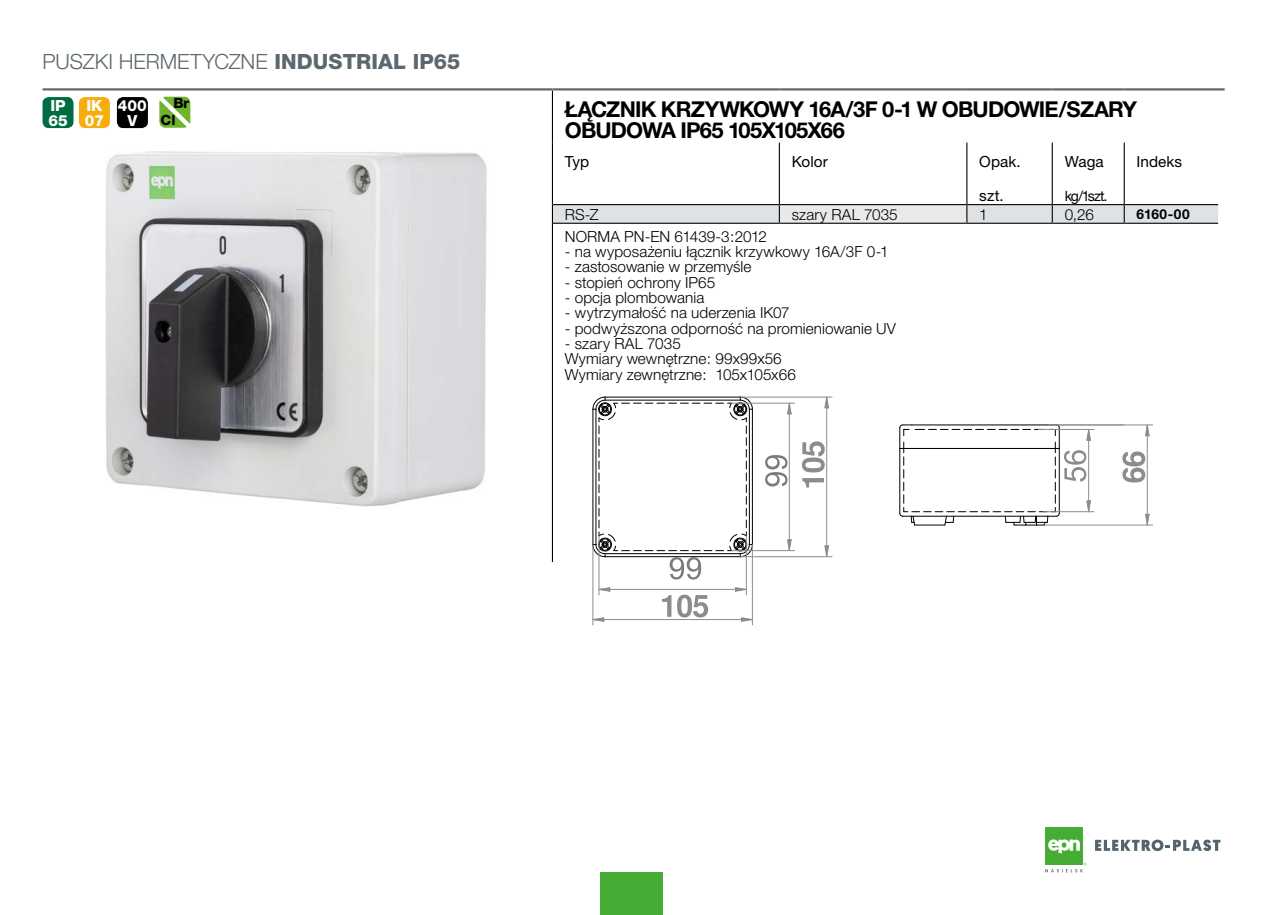
<style>
.page{position:relative;width:1263px;height:915px;background:#fff}
.page>*{position:absolute;margin:0;border:0;box-sizing:border-box;transform-origin:0 0}
.Normalny{font:700 21.9px/21.9px "Helvetica Neue CE";letter-spacing:-.04em;color:#000}
.t1{font:300 21px "Helvetica Neue CE";letter-spacing:-.005em;color:#5d686e}
.Normalny-2{font:300 15.3px "Helvetica Neue CE";letter-spacing:.005em;color:#000}
.t2{font:15.3px "Helvetica Neue CE";letter-spacing:.005em;color:#000}
.Normalny-3{font:800 15.3px "Helvetica Neue CE";color:#fff}
.t3{font:14.25px "Helvetica Neue CE";letter-spacing:-.08em;color:#000}
.Normalny-4{font:800 14.25px "Helvetica Neue CE";color:#000}
.Normalny-5{font:700 13.65px "Helvetica Neue CE";letter-spacing:.015em;color:#000}
.s1{font-weight:800}
</style>
<div class="page">
<div style="left:600px;top:872px;width:63px;height:42px;background:#45ac34"></div>
<div style="left:1045px;top:827px;width:38px;height:38px;background:#45ac34"></div>
<svg style="left:1048px;top:839px;width:32px;height:14px"></svg>
<svg style="left:1095px;top:839px;width:125px;height:11px"></svg>
<svg style="left:1045px;top:862px;width:41px;height:10px"></svg>
<hr style="left:552px;top:90px;width:1px;height:52px;background:#000">
<svg style="left:552px;top:142px;width:666px;height:81px"></svg>
<hr style="left:552px;top:223px;width:1px;height:339px;background:#000">
<hr style="left:779px;top:142px;width:1px;height:62px;background:#000">
<hr style="left:1124px;top:142px;width:1px;height:62px;background:#000">
<hr style="left:1053px;top:204px;width:71px;height:1px;background:#000">
<hr style="left:1124px;top:204px;width:94px;height:1px;background:#000">
<hr style="left:967px;top:223px;width:85px;height:1px;background:#000">
<hr style="left:1052px;top:223px;width:72px;height:1px;background:#000">
<hr style="left:1124px;top:223px;width:94px;height:1px;background:#000">
<hr style="left:966px;top:142px;width:1px;height:62px;background:#000">
<hr style="left:1052px;top:142px;width:1px;height:62px;background:#000">
<hr style="left:966px;top:204px;width:87px;height:1px;background:#000">
<hr style="left:553px;top:204px;width:226px;height:1px;background:#000">
<hr style="left:553px;top:223px;width:226px;height:1px;background:#000">
<hr style="left:779px;top:204px;width:187px;height:1px;background:#000">
<hr style="left:779px;top:223px;width:188px;height:1px;background:#000">
<hr style="left:43px;top:88px;width:509px;height:2px;background:#5d686e">
<hr style="left:552px;top:88px;width:227px;height:2px;background:#5d686e">
<hr style="left:779px;top:88px;width:188px;height:2px;background:#5d686e">
<hr style="left:967px;top:88px;width:85px;height:2px;background:#5d686e">
<hr style="left:1052px;top:88px;width:72px;height:2px;background:#5d686e">
<hr style="left:1124px;top:88px;width:101px;height:2px;background:#5d686e">
<img style="left:105px;top:151px;width:382px;height:356px">
<svg style="left:592px;top:617px;width:12px;height:4px"></svg>
<svg style="left:741px;top:617px;width:11px;height:4px"></svg>
<hr style="left:593px;top:544px;width:1px;height:80px;background:#8c8c8b">
<hr style="left:752px;top:544px;width:1px;height:80px;background:#8c8c8b">
<hr style="left:593px;top:619px;width:159px;height:1px;background:#8c8c8b">
<svg style="left:662px;top:595px;width:9px;height:21px"></svg>
<svg style="left:677px;top:594px;width:31px;height:23px"></svg>
<svg style="left:824px;top:397px;width:5px;height:11px"></svg>
<svg style="left:824px;top:545px;width:5px;height:13px"></svg>
<hr style="left:740px;top:396px;width:92px;height:1px;background:#8c8c8b">
<hr style="left:740px;top:556px;width:92px;height:1px;background:#8c8c8b">
<hr style="left:826px;top:397px;width:1px;height:159px;background:#8c8c8b">
<svg style="left:802px;top:478px;width:22px;height:9px"></svg>
<svg style="left:802px;top:441px;width:23px;height:31px"></svg>
<svg style="left:787px;top:402px;width:4px;height:12px"></svg>
<svg style="left:787px;top:539px;width:4px;height:13px"></svg>
<hr style="left:731px;top:403px;width:64px;height:1px;background:#8c8c8b">
<hr style="left:731px;top:550px;width:64px;height:1px;background:#8c8c8b">
<hr style="left:789px;top:403px;width:1px;height:147px;background:#8c8c8b">
<svg style="left:598px;top:587px;width:12px;height:4px"></svg>
<svg style="left:735px;top:587px;width:11px;height:4px"></svg>
<hr style="left:599px;top:535px;width:1px;height:59px;background:#8c8c8b">
<hr style="left:746px;top:535px;width:1px;height:59px;background:#8c8c8b">
<hr style="left:599px;top:589px;width:147px;height:1px;background:#8c8c8b">
<hr style="left:1038px;top:429px;width:56px;height:1px;background:#8c8c8b">
<hr style="left:1043px;top:511px;width:51px;height:1px;background:#8c8c8b">
<svg style="left:899px;top:424px;width:192px;height:101px"></svg>
<svg style="left:1145px;top:425px;width:4px;height:11px"></svg>
<svg style="left:1145px;top:513px;width:4px;height:13px"></svg>
<hr style="left:1047px;top:424px;width:106px;height:1px;background:#8c8c8b">
<hr style="left:1044px;top:524px;width:109px;height:1px;background:#8c8c8b">
<hr style="left:1147px;top:425px;width:1px;height:100px;background:#8c8c8b">
<svg style="left:1122px;top:451px;width:23px;height:31px"></svg>
<svg style="left:765px;top:455px;width:22px;height:31px"></svg>
<svg style="left:592px;top:396px;width:161px;height:183px"></svg>
<div style="left:43px;top:97px;width:31px;height:31px;background:#006c43;border-radius:6px"></div>
<div style="left:117px;top:97px;width:31px;height:31px;background:#000;border-radius:6px"></div>
<div style="left:79px;top:97px;width:31px;height:31px;background:#f8ad0f;border-radius:6px"></div>
<svg style="left:159px;top:96px;width:32px;height:32px"></svg>
<p class="t1" style="left:43px;top:49px;width:419px">PUSZKI HERMETYCZNE <span class="s1">INDUSTRIAL IP65</span></p>
<p class="Normalny-3" style="left:50px;top:96px;width:17px">IP</p>
<p class="Normalny-3" style="left:48px;top:111px;width:21px">65</p>
<p class="Normalny-3" style="left:86px;top:96px;width:18px">IK</p>
<p class="Normalny-3" style="left:85px;top:111px;width:21px">07</p>
<p class="Normalny-3" style="left:118px;top:96px;width:30px">400</p>
<p class="Normalny-3" style="left:127px;top:111px;width:11px">V</p>
<p class="Normalny-4" style="left:173px;top:94px;width:17px">Br</p>
<p class="Normalny-4" style="left:161px;top:112px;width:16px">Cl</p>
<p class="Normalny" style="left:565px;top:98px;width:574px">ŁĄCZNIK KRZYWKOWY 16A/3F 0-1 W OBUDOWIE/SZARY<br>OBUDOWA IP65 105X105X66</p>
<p class="t2" style="left:565px;top:152px;width:26px">Typ</p>
<p class="t2" style="left:792px;top:152px;width:38px">Kolor</p>
<p class="t2" style="left:979px;top:152px;width:43px">Opak.</p>
<p class="t2" style="left:979px;top:186px;width:26px">szt.</p>
<p class="t2" style="left:1065px;top:152px;width:41px">Waga</p>
<p class="t3" style="left:1065px;top:187px;width:44px">kg/1szt.</p>
<p class="t2" style="left:1137px;top:152px;width:47px">Indeks</p>
<p class="Normalny-2" style="left:565px;top:205px;width:35px">RS-Z</p>
<p class="Normalny-2" style="left:792px;top:205px;width:108px">szary RAL 7035</p>
<p class="Normalny-2" style="left:979px;top:205px;width:10px">1</p>
<p class="Normalny-2" style="left:1065px;top:205px;width:31px">0,26</p>
<p class="Normalny-5" style="left:1137px;top:206px;width:54px">6160-00</p>
<p class="Normalny-2" style="left:565px;top:227px;width:204px">NORMA PN-EN 61439-3:2012</p>
<p class="Normalny-2" style="left:565px;top:242px;width:325px">- na wyposażeniu łącznik krzywkowy 16A/3F 0-1</p>
<p class="Normalny-2" style="left:565px;top:257px;width:188px">- zastosowanie w przemyśle</p>
<p class="Normalny-2" style="left:565px;top:273px;width:152px">- stopień ochrony IP65</p>
<p class="Normalny-2" style="left:565px;top:288px;width:141px">- opcja plombowania</p>
<p class="Normalny-2" style="left:565px;top:303px;width:226px">- wytrzymałość na uderzenia IK07</p>
<p class="Normalny-2" style="left:565px;top:319px;width:333px">- podwyższona odporność na promieniowanie UV</p>
<p class="Normalny-2" style="left:565px;top:334px;width:117px">- szary RAL 7035</p>
<p class="Normalny-2" style="left:565px;top:349px;width:218px">Wymiary wewnętrzne: 99x99x56</p>
<p class="Normalny-2" style="left:565px;top:364px;width:232px">Wymiary zewnętrzne: 105x105x66</p>
</div>
